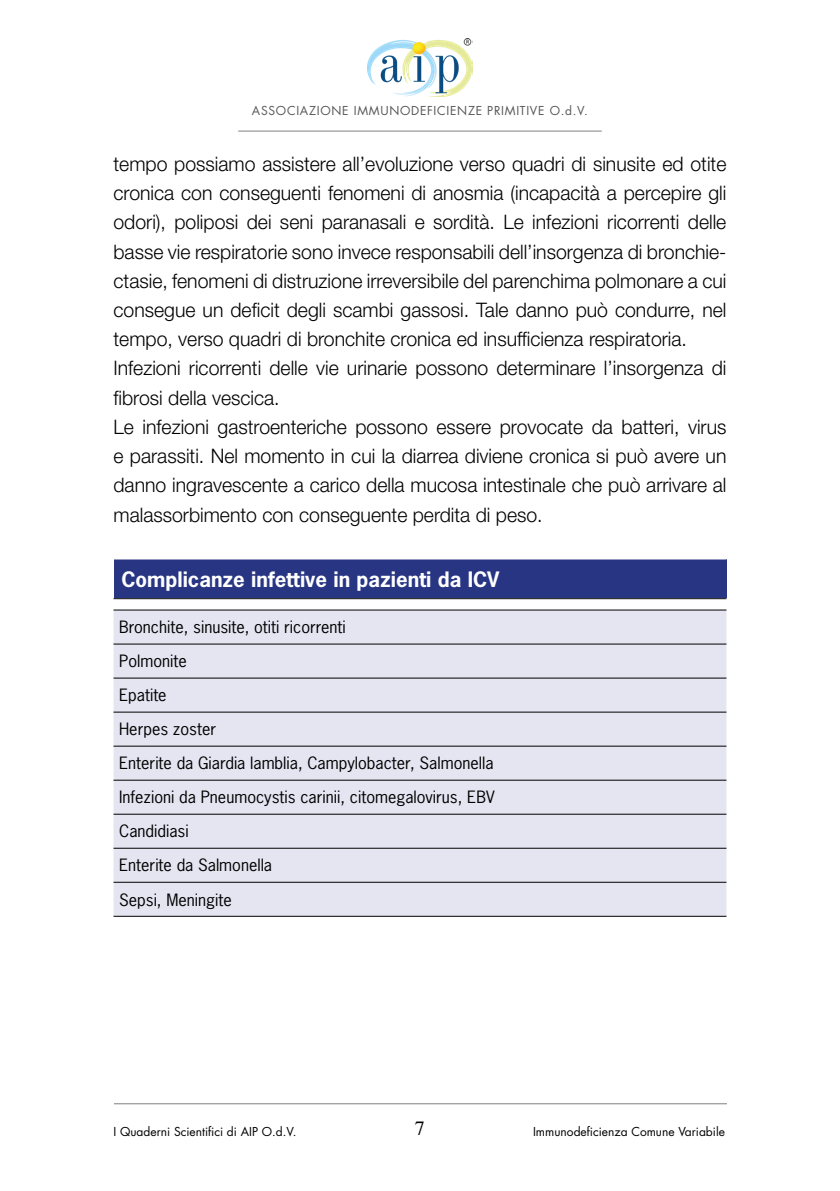
<style>
.page{position:relative;width:840px;height:1191px;background:#fff}
.page>*{position:absolute;margin:0;border:0;box-sizing:border-box;transform-origin:0 0}
.t1{font:300 20px/29.2px "Helvetica Neue LT Std";color:#000}
.t2{font:700 20px "News Gothic Std";color:#fff}
.t3{font:20px "Times";color:#000}
.t4{font:16px/34px "News Gothic Std";color:#000}
.t5{font:12px "Futura Std";color:#000}
.t6{font:12px "Futura Std";letter-spacing:.06em;color:#575756}
</style>
<div class="page">
<img style="left:367px;top:39px;width:105px;height:58px">
<hr style="left:238px;top:131px;width:363px;height:1px;background:#808080">
<hr style="left:114px;top:1103px;width:612px;height:1px;background:#808080">
<div style="left:113px;top:559px;width:613px;height:39px;background:#283583"></div>
<div style="left:113px;top:610px;width:613px;height:306px;background:#e5e5f2"></div>
<hr style="left:113px;top:643px;width:613px;height:1px;background:#000">
<hr style="left:113px;top:678px;width:613px;height:1px;background:#000">
<hr style="left:113px;top:712px;width:613px;height:1px;background:#000">
<hr style="left:113px;top:746px;width:613px;height:1px;background:#000">
<hr style="left:113px;top:780px;width:613px;height:1px;background:#000">
<hr style="left:113px;top:814px;width:613px;height:1px;background:#000">
<hr style="left:113px;top:848px;width:613px;height:1px;background:#000">
<hr style="left:113px;top:882px;width:613px;height:1px;background:#000">
<hr style="left:113px;top:916px;width:613px;height:1px;background:#000">
<hr style="left:113px;top:598px;width:613px;height:1px;background:#000">
<hr style="left:113px;top:609px;width:613px;height:1px;background:#000">
<p class="t6" style="left:252px;top:103px;width:337px">ASSOCIAZIONE IMMUNODEFICIENZE PRIMITIVE O.d.V.</p>
<p class="t1" style="left:113px;top:149px;width:614px">tempo possiamo assistere all’evoluzione verso quadri di sinusite ed otite cronica con conseguenti fenomeni di anosmia (incapacità a percepire gli odori), poliposi dei seni paranasali e sordità. Le infezioni ricorrenti delle basse vie respiratorie sono invece responsabili dell’insorgenza di bronchie&shy;ctasie, fenomeni di distruzione irreversibile del parenchima polmonare a cui consegue un deficit degli scambi gassosi. Tale danno può condurre, nel tempo, verso quadri di bronchite cronica ed insufficienza respiratoria.<br>Infezioni ricorrenti delle vie urinarie possono determinare l’insorgenza di fibrosi della vescica.<br>Le infezioni gastroenteriche possono essere provocate da batteri, virus e parassiti. Nel momento in cui la diarrea diviene cronica si può avere un danno ingravescente a carico della mucosa intestinale che può arrivare al malassorbimento con conseguente perdita di peso.</p>
<p class="t2" style="left:121px;top:566px;width:379px">Complicanze infettive in pazienti da ICV</p>
<p class="t4" style="left:119px;top:610px;width:377px">Bronchite, sinusite, otiti ricorrenti<br>Polmonite<br>Epatite<br>Herpes zoster<br>Enterite da Giardia lamblia, Campylobacter, Salmonella<br>Infezioni da Pneumocystis carinii, citomegalovirus, EBV<br>Candidiasi<br>Enterite da Salmonella<br>Sepsi, Meningite</p>
<p class="t5" style="left:113px;top:1124px;width:184px">I Quaderni Scientifici di AIP O.d.V.</p>
<p class="t3" style="left:415px;top:1109px;width:11px">7</p>
<p class="t5" style="left:533px;top:1124px;width:193px">Immunodeficienza Comune Variabile</p>
</div>
